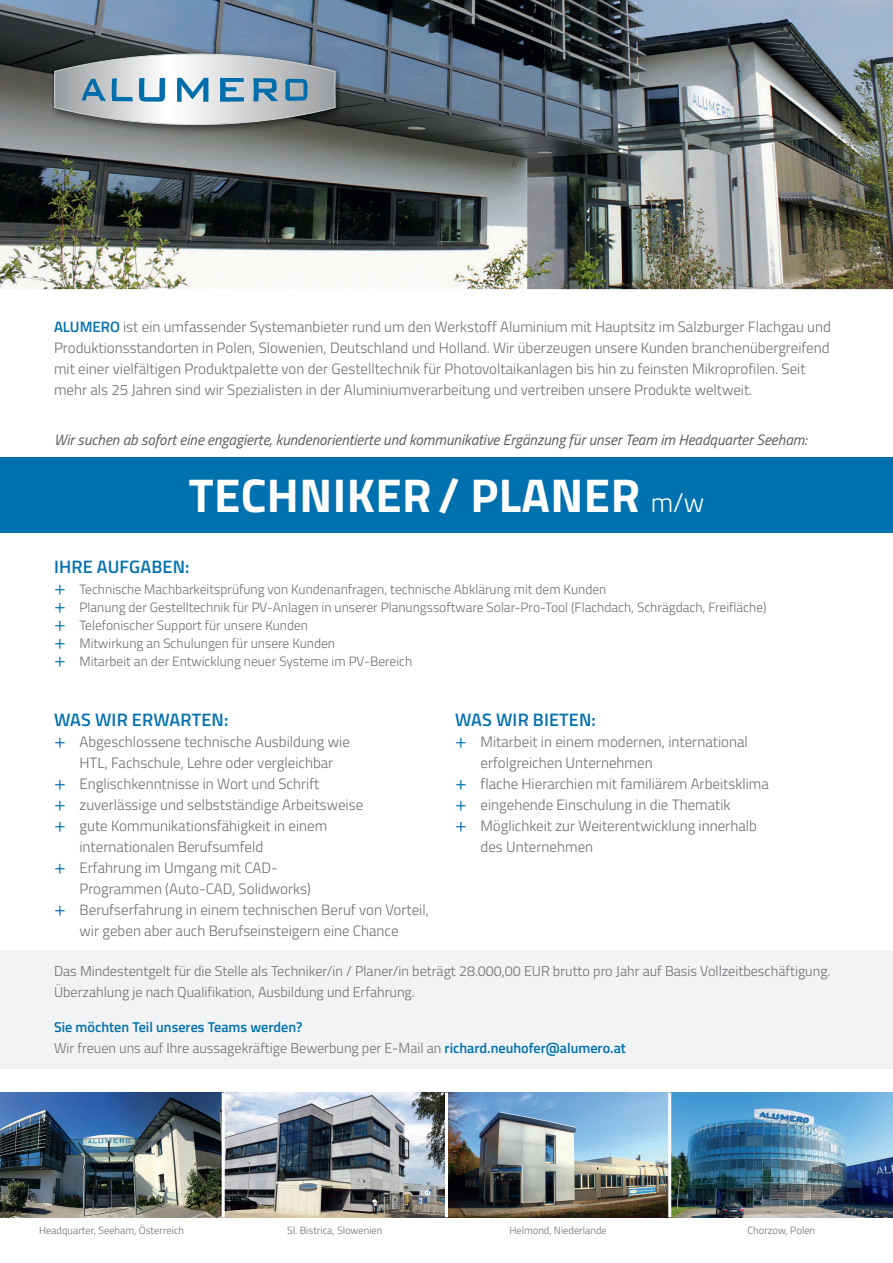
<style>
.page{position:relative;width:893px;height:1263px;background:#fff}
.page>*{position:absolute;margin:0;border:0;box-sizing:border-box;transform-origin:0 0}
.t1{font:700 47.4px "Titillium";letter-spacing:.01em;color:#fff}
.t2{font:600 18px "Titillium";letter-spacing:.01em;color:#0071af}
.t3{font:300 15px/21px "Titillium";color:#6c6d70}
.t4{font:italic 15px "Titillium";color:#57585a}
.t5{font:300 14.25px/21px "Titillium";color:#6c6d70}
.t6{font:600 14.25px/21px "Titillium";color:#0071af}
.t7{font:300 13.5px/18px "Titillium";color:#6c6d70}
.t8{font:300 10.5px "Titillium";color:#6c6d70}
.s1{font-weight:600;color:#0071af}
.s2{font-weight:300;font-size:27px}
.s3{font-size:21px;color:#0071af}
.s4{font-weight:300;color:#6c6d70}
</style>
<div class="page">
<img style="left:0;top:0;width:893px;height:289px">
<div style="left:0;top:457px;width:893px;height:75px;background:#0071af"></div>
<div style="left:0;top:950px;width:893px;height:119px;background:#f2f3f4"></div>
<img style="left:53px;top:47px;width:287px;height:90px">
<svg style="left:55px;top:48px;width:280px;height:82px"></svg>
<svg style="left:55px;top:54px;width:280px;height:76px;background:#a4b1b8"></svg>
<div style="left:55px;top:48px;width:280px;height:82px;border:1px solid #d0d3d3;border-radius:23px"></div>
<img style="left:0;top:1092px;width:893px;height:125px">
<hr style="left:222px;top:1092px;width:3px;height:125px;background:#fff">
<hr style="left:445px;top:1092px;width:3px;height:125px;background:#fff">
<hr style="left:668px;top:1092px;width:3px;height:125px;background:#fff">
<p class="t3" style="left:54px;top:316px;width:778px"><span class="s1">ALUMERO</span> ist ein umfassender Systemanbieter rund um den Werkstoff Aluminium mit Hauptsitz im Salzburger Flachgau und Produktionsstandorten in Polen, Slowenien, Deutschland und Holland. Wir überzeugen unsere Kunden branchenübergreifend mit einer vielfältigen Produktpalette von der Gestelltechnik für Photovoltaikanlagen bis hin zu feinsten Mikroprofilen. Seit mehr als 25 Jahren sind wir Spezialisten in der Aluminiumverarbeitung und vertreiben unsere Produkte weltweit.</p>
<p class="t4" style="left:54px;top:429px;width:754px">Wir suchen ab sofort eine engagierte, kundenorientierte und kommunikative Ergänzung für unser Team im Headquarter Seeham:</p>
<h1 class="t1" style="left:189px;top:459px;width:517px">TECHNIKER/ PLANER <span class="s2">m/w</span></h1>
<p class="t2" style="left:54px;top:553px;width:137px">IHRE AUFGABEN:</p>
<p class="t7" style="left:54px;top:580px;width:714px"><span class="s3">+</span> Technische Machbarkeitsprüfung von Kundenanfragen, technische Abklärung mit dem Kunden<br><span class="s3">+</span> Planung der Gestelltechnik für PV-Anlagen in unserer Planungssoftware Solar-Pro-Tool (Flachdach, Schrägdach, Freifläche) <span class="s3">+</span> Telefonischer Support für unsere Kunden<br><span class="s3">+</span> Mitwirkung an Schulungen für unsere Kunden<br><span class="s3">+</span> Mitarbeit an der Entwicklung neuer Systeme im PV-Bereich</p>
<p class="t2" style="left:54px;top:706px;width:176px">WAS WIR ERWARTEN:</p>
<p class="t3" style="left:54px;top:730px;width:297px"><span class="s3">+</span> Abgeschlossene technische Ausbildung wie</p>
<p class="t3" style="left:80px;top:751px;width:255px">HTL, Fachschule, Lehre oder vergleichbar</p>
<p class="t3" style="left:54px;top:772px;width:267px"><span class="s3">+</span> Englischkenntnisse in Wort und Schrift</p>
<p class="t3" style="left:54px;top:793px;width:311px"><span class="s3">+</span> zuverlässige und selbstständige Arbeitsweise</p>
<p class="t3" style="left:54px;top:814px;width:275px"><span class="s3">+</span> gute Kommunikationsfähigkeit in einem</p>
<p class="t3" style="left:80px;top:835px;width:185px">internationalen Berufsumfeld</p>
<p class="t3" style="left:54px;top:856px;width:225px"><span class="s3">+</span> Erfahrung im Umgang mit CAD-</p>
<p class="t3" style="left:80px;top:877px;width:233px">Programmen (Auto-CAD, Solidworks)</p>
<p class="t3" style="left:54px;top:898px;width:376px"><span class="s3">+</span> Berufserfahrung in einem technischen Beruf von Vorteil,</p>
<p class="t3" style="left:80px;top:919px;width:321px">wir geben aber auch Berufseinsteigern eine Chance</p>
<p class="t2" style="left:455px;top:706px;width:142px">WAS WIR BIETEN:</p>
<p class="t3" style="left:455px;top:730px;width:294px"><span class="s3">+</span> Mitarbeit in einem modernen, international</p>
<p class="t3" style="left:480px;top:751px;width:174px">erfolgreichen Unternehmen</p>
<p class="t3" style="left:455px;top:772px;width:315px"><span class="s3">+</span> flache Hierarchien mit familiärem Arbeitsklima</p>
<p class="t3" style="left:455px;top:793px;width:277px"><span class="s3">+</span> eingehende Einschulung in die Thematik</p>
<p class="t3" style="left:455px;top:814px;width:303px"><span class="s3">+</span> Möglichkeit zur Weiterentwicklung innerhalb</p>
<p class="t3" style="left:480px;top:835px;width:114px">des Unternehmen</p>
<p class="t5" style="left:54px;top:960px;width:778px">Das Mindestentgelt für die Stelle als Techniker/in / Planer/in beträgt 28.000,00 EUR brutto pro Jahr auf Basis Vollzeitbeschäftigung.<br>Überzahlung je nach Qualifikation, Ausbildung und Erfahrung.</p>
<p class="t6" style="left:54px;top:1015px;width:573px">Sie möchten Teil unseres Teams werden?<br><span class="s4">Wir freuen uns auf Ihre aussagekräftige Bewerbung per E-Mail an</span> richard.neuhofer@alumero.at</p>
<p class="t8" style="left:39px;top:1222px;width:147px">Headquarter, Seeham, Österreich</p>
<p class="t8" style="left:287px;top:1222px;width:97px">Sl. Bistrica, Slowenien</p>
<p class="t8" style="left:509px;top:1222px;width:99px">Helmond, Niederlande</p>
<p class="t8" style="left:747px;top:1222px;width:69px">Chorzow, Polen</p>
</div>
